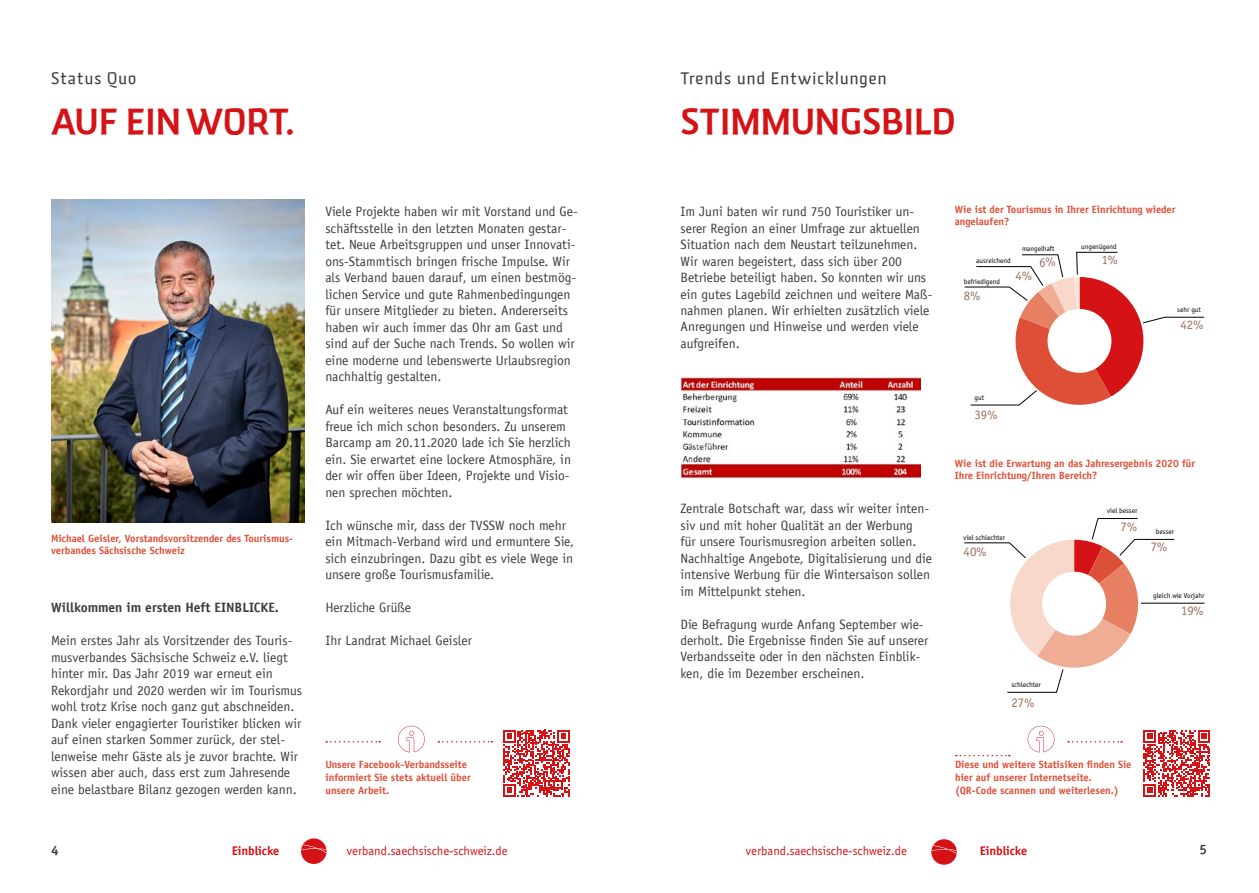
<style>
.page{position:relative;width:1259px;height:893px;background:#fff}
.page>*{position:absolute;margin:0;border:0;box-sizing:border-box;transform-origin:0 0}
.t1{font:500 36px "Skog Sans";color:#d51317}
.t2{font:16.5px "Skog Sans";letter-spacing:.05em;color:#3c3c3b}
.t3{font:13.5px/16.5px "Officina Sans";color:#3c3c3b}
.t4{font:700 13.5px "Officina Sans";color:#3c3c3b}
.t5{font:13.35px "Officina Sans CEEF";color:#9a6f5c}
.t6{font:13.2px "Officina Sans CEEF";color:#9a6f5c}
.t7{font:12.9px "Officina Sans CEEF";color:#d51317}
.t8{font:700 12.9px "Officina Sans CEEF";color:#d51317}
.t9{font:700 10.5px/12.6px "Officina Sans";color:#dd4f37}
.t10{font:7.5px "Officina Sans CEEF";color:#000}
.t11{font:7.35px "Officina Sans CEEF";color:#000}
</style>
<div class="page">
<svg style="left:301px;top:838px;width:25px;height:26px"></svg>
<svg style="left:931px;top:839px;width:26px;height:26px"></svg>
<svg style="left:1027px;top:726px;width:27px;height:26px"></svg>
<svg style="left:398px;top:726px;width:27px;height:26px"></svg>
<svg style="left:1068px;top:741px;width:54px;height:1px"></svg>
<svg style="left:438px;top:741px;width:54px;height:1px"></svg>
<svg style="left:956px;top:755px;width:54px;height:1px"></svg>
<svg style="left:326px;top:741px;width:54px;height:1px"></svg>
<svg style="left:1143px;top:730px;width:67px;height:67px"></svg>
<svg style="left:503px;top:730px;width:66px;height:67px"></svg>
<img style="left:680px;top:377px;width:240px;height:102px">
<img style="left:51px;top:200px;width:253px;height:323px">
<hr style="left:1141px;top:603px;width:63px;height:1px;background:#000">
<svg style="left:964px;top:518px;width:210px;height:175px"></svg>
<svg style="left:964px;top:252px;width:240px;height:154px"></svg>
<p class="t2" style="left:51px;top:65px;width:87px">Status Quo</p>
<p class="t2" style="left:680px;top:65px;width:208px">Trends und Entwicklungen</p>
<h1 class="t1" style="left:51px;top:91px;width:245px">AUF EIN WORT.</h1>
<h1 class="t1" style="left:680px;top:91px;width:276px">STIMMUNGSBILD</h1>
<p class="t9" style="left:51px;top:532px;width:243px">Michael Geisler, Vorstandsvorsitzender des Tourismus&shy;verbandes Sächsische Schweiz</p>
<p class="t4" style="left:51px;top:599px;width:229px">Willkommen im ersten Heft EINBLICKE.</p>
<p class="t3" style="left:51px;top:632px;width:253px">Mein erstes Jahr als Vorsitzender des Touris&shy;musverbandes Sächsische Schweiz e.V. liegt hinter mir. Das Jahr 2019 war erneut ein Rekordjahr und 2020 werden wir im Tourismus wohl trotz Krise noch ganz gut abschneiden.<br>Dank vieler engagierter Touristiker blicken wir auf einen starken Sommer zurück, der stel&shy;lenweise mehr Gäste als je zuvor brachte. Wir wissen aber auch, dass erst zum Jahresende eine belastbare Bilanz gezogen werden kann.</p>
<p class="t3" style="left:325px;top:203px;width:254px">Viele Projekte haben wir mit Vorstand und Ge&shy;schäftsstelle in den letzten Monaten gestar&shy;tet. Neue Arbeitsgruppen und unser Innovati&shy;ons-Stammtisch bringen frische Impulse. Wir als Verband bauen darauf, um einen bestmög&shy;lichen Service und gute Rahmenbedingungen für unsere Mitglieder zu bieten. Andererseits haben wir auch immer das Ohr am Gast und sind auf der Suche nach Trends. So wollen wir eine moderne und lebenswerte Urlaubsregion nachhaltig gestalten.</p>
<p class="t3" style="left:325px;top:401px;width:247px">Auf ein weiteres neues Veranstaltungsformat freue ich mich schon besonders. Zu unserem Barcamp am 20.11.2020 lade ich Sie herzlich ein. Sie erwartet eine lockere Atmosphäre, in der wir offen über Ideen, Projekte und Visio&shy;nen sprechen möchten.</p>
<p class="t3" style="left:325px;top:517px;width:250px">Ich wünsche mir, dass der TVSSW noch mehr ein Mitmach-Verband wird und ermuntere Sie, sich einzubringen. Dazu gibt es viele Wege in unsere große Tourismusfamilie.</p>
<p class="t3" style="left:325px;top:599px;width:87px">Herzliche Grüße</p>
<p class="t3" style="left:325px;top:632px;width:148px">Ihr Landrat Michael Geisler</p>
<p class="t9" style="left:325px;top:758px;width:147px">Unsere Facebook-Verbandsseite informiert Sie stets aktuell über unsere Arbeit.</p>
<p class="t3" style="left:680px;top:203px;width:253px">Im Juni baten wir rund 750 Touristiker un&shy;serer Region an einer Umfrage zur aktuellen Situation nach dem Neustart teilzunehmen.<br>Wir waren begeistert, dass sich über 200<br>Betriebe beteiligt haben. So konnten wir uns ein gutes Lagebild zeichnen und weitere Maß&shy;nahmen planen. Wir erhielten zusätzlich viele Anregungen und Hinweise und werden viele aufgreifen.</p>
<p class="t3" style="left:680px;top:500px;width:253px">Zentrale Botschaft war, dass wir weiter inten&shy;siv und mit hoher Qualität an der Werbung<br>für unsere Tourismusregion arbeiten sollen.<br>Nachhaltige Angebote, Digitalisierung und die intensive Werbung für die Wintersaison sollen im Mittelpunkt stehen.</p>
<p class="t3" style="left:680px;top:616px;width:249px">Die Befragung wurde Anfang September wie&shy;derholt. Die Ergebnisse finden Sie auf unserer Verbandsseite oder in den nächsten Einblic&shy;ken, die im Dezember erscheinen.</p>
<p class="t9" style="left:955px;top:203px;width:222px">Wie ist der Tourismus in Ihrer Einrichtung wieder angelaufen?</p>
<p class="t11" style="left:976px;top:257px;width:36px">ausreichend</p>
<p class="t11" style="left:1022px;top:245px;width:34px">mangelhaft</p>
<p class="t11" style="left:1081px;top:242px;width:37px">ungenügend</p>
<p class="t11" style="left:964px;top:277px;width:38px">befriedigend</p>
<p class="t6" style="left:964px;top:288px;width:18px">8%</p>
<p class="t6" style="left:1015px;top:268px;width:18px">4%</p>
<p class="t11" style="left:974px;top:393px;width:11px">gut</p>
<p class="t6" style="left:974px;top:408px;width:24px">39%</p>
<p class="t11" style="left:1177px;top:306px;width:25px">sehr gut</p>
<p class="t6" style="left:1180px;top:317px;width:24px">42%</p>
<p class="t9" style="left:955px;top:457px;width:242px">Wie ist die Erwartung an das Jahresergebnis 2020 für<br>Ihre Einrichtung/Ihren Bereich?</p>
<p class="t10" style="left:963px;top:533px;width:43px">viel schlechter</p>
<p class="t5" style="left:963px;top:544px;width:24px">40%</p>
<p class="t10" style="left:1107px;top:507px;width:32px">viel besser</p>
<p class="t5" style="left:1120px;top:519px;width:18px">7%</p>
<p class="t10" style="left:1156px;top:528px;width:20px">besser</p>
<p class="t5" style="left:1150px;top:539px;width:18px">7%</p>
<p class="t10" style="left:1153px;top:591px;width:53px">gleich wie Vorjahr</p>
<p class="t5" style="left:1180px;top:603px;width:24px">19%</p>
<p class="t10" style="left:1011px;top:680px;width:31px">schlechter</p>
<p class="t5" style="left:1011px;top:695px;width:24px">27%</p>
<p class="t9" style="left:955px;top:758px;width:178px">Diese und weitere Statisiken finden Sie hier auf unserer Internetseite. (QR-Code scannen und weiterlesen.)</p>
<p class="t4" style="left:51px;top:841px;width:9px">4</p>
<p class="t8" style="left:232px;top:843px;width:49px">Einblicke</p>
<p class="t7" style="left:347px;top:844px;width:162px">verband.saechsische-schweiz.de</p>
<p class="t7" style="left:746px;top:844px;width:162px">verband.saechsische-schweiz.de</p>
<p class="t8" style="left:979px;top:843px;width:49px">Einblicke</p>
<p class="t4" style="left:1199px;top:841px;width:9px">5</p>
</div>
